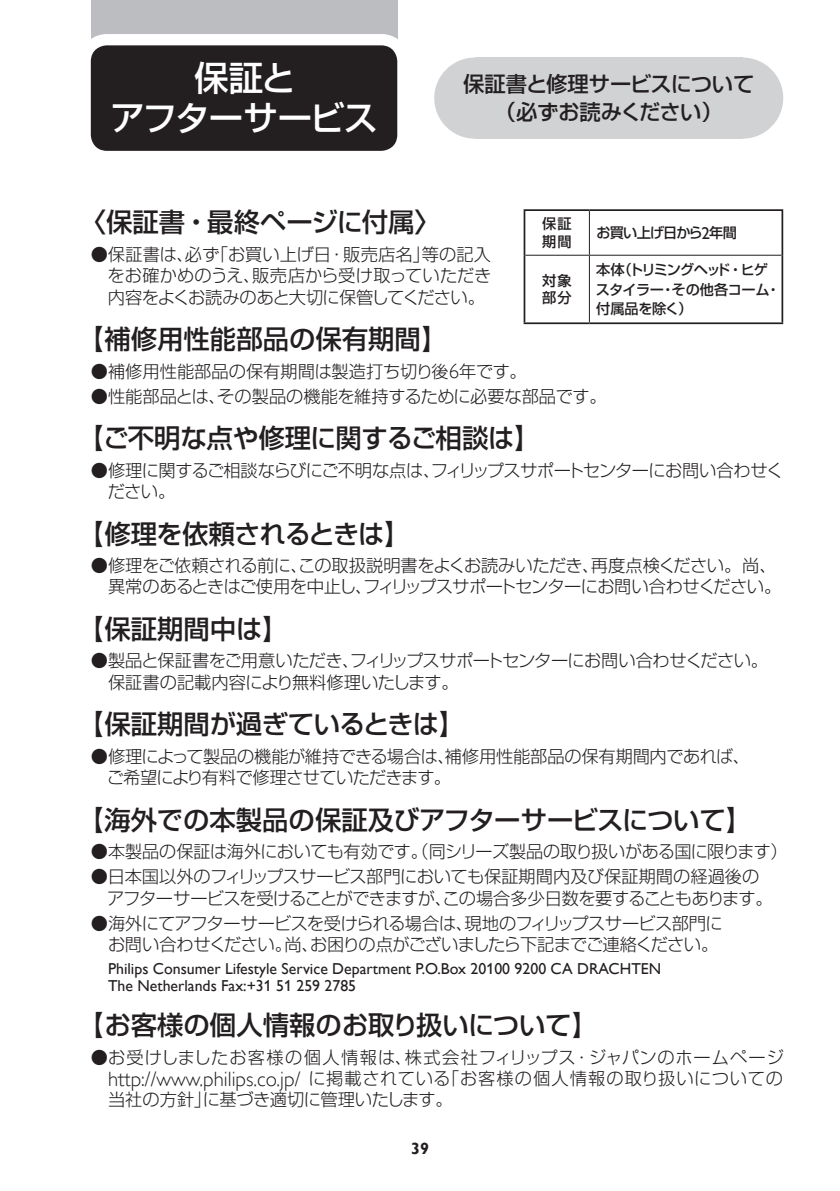
<style>
.page{position:relative;width:840px;height:1191px;background:#fff}
.page>*{position:absolute;margin:0;border:0;box-sizing:border-box;transform-origin:0 0}
.t1{font:500 34.4px/39.6px "Shin Go Pro";letter-spacing:-.04em;color:#fff;text-align:center}
.t2{font:500 26.4px "Shin Go Pro";letter-spacing:-.01em;color:#231f20}
.t3{font:500 26.4px "Shin Go Pro";letter-spacing:-.035em;color:#231f20}
.t4{font:500 21.2px/28.4px "Shin Go Pro";letter-spacing:-.015em;color:#231f20;text-align:center}
.t5{font:300 17.2px/21.2px "Shin Go Pro";letter-spacing:-.03em;color:#231f20}
.t6{font:300 17.2px "Shin Go Pro";letter-spacing:-.01em;color:#231f20}
.t7{font:300 17.2px "Shin Go Pro";color:#231f20}
.t8{font:700 16.4px "Gill Sans Alt One WGL";color:#231f20}
.t9{font:16px/17.2px "Gill Sans Alt One WGL";color:#231f20}
.t10{font:500 14px/17.2px "Shin Go Pro";letter-spacing:-.05em;color:#231f20}
.s1{font-family:"Gill Sans Alt One WGL Light";font-weight:400;font-size:20.8px}
.s2{font-family:"Gill Sans Alt One WGL";font-weight:400;font-size:17.2px}
</style>
<div class="page">
<div style="left:91px;top:0;width:306px;height:84px;background:#bcbdc0"></div>
<div style="left:85px;top:40px;width:318px;height:116px;background:#231f20;border-radius:22px"></div>
<div style="left:79px;top:34px;width:329px;height:128px;border:11px solid #fff;border-radius:22px"></div>
<hr style="left:523px;top:209px;width:66px;height:2px;background:#231f20">
<hr style="left:523px;top:211px;width:2px;height:44px;background:#231f20">
<hr style="left:589px;top:209px;width:193px;height:2px;background:#231f20">
<hr style="left:781px;top:211px;width:1px;height:44px;background:#231f20">
<hr style="left:523px;top:255px;width:2px;height:67px;background:#231f20">
<hr style="left:781px;top:255px;width:1px;height:67px;background:#231f20">
<hr style="left:588px;top:211px;width:1px;height:44px;background:#231f20">
<hr style="left:588px;top:256px;width:1px;height:66px;background:#231f20">
<hr style="left:523px;top:322px;width:66px;height:2px;background:#231f20">
<hr style="left:589px;top:322px;width:193px;height:2px;background:#231f20">
<hr style="left:525px;top:254px;width:64px;height:2px;background:#231f20">
<hr style="left:589px;top:254px;width:192px;height:2px;background:#231f20">
<div style="left:474px;top:58px;width:268px;height:81px;background:#d1d2d4"></div>
<div style="left:701px;top:58px;width:81px;height:81px;background:#d1d2d4;border-radius:50%"></div>
<div style="left:434px;top:58px;width:81px;height:81px;background:#d1d2d4;border-radius:50%"></div>
<h1 class="t1" style="left:110px;top:54px;width:269px">保証と<br>アフターサービス</h1>
<p class="t4" style="left:463px;top:67px;width:292px">保証書と修理サービスについて（必ずお読みください）</p>
<h2 class="t2" style="left:80px;top:201px;width:362px">〈保証書・最終ページに付属〉</h2>
<p class="t5" style="left:107px;top:242px;width:385px;text-align:justify;text-indent:-17px">●保証書は、必ず「お買い上げ日・販売店名」等の記入をお確かめのうえ、販売店から受け取っていただき内容をよくお読みのあと大切に保管してください。</p>
<h2 class="t2" style="left:78px;top:317px;width:371px">【補修用性能部品の保有期間】</h2>
<p class="t7" style="left:91px;top:357px;width:437px">●補修用性能部品の保有期間は製造打ち切り後<span class="s1">6</span>年です。</p>
<p class="t6" style="left:91px;top:382px;width:517px">●性能部品とは、その製品の機能を維持するために必要な部品です。</p>
<h2 class="t2" style="left:78px;top:417px;width:464px">【ご不明な点や修理に関するご相談は】</h2>
<p class="t5" style="left:108px;top:457px;width:676px;text-indent:-17px">●修理に関するご相談ならびにご不明な点は、フィリップスサポートセンターにお問い合わせください。</p>
<h2 class="t3" style="left:78px;top:512px;width:334px">【修理を依頼されるときは】</h2>
<p class="t5" style="left:91px;top:553px;width:691px;text-align:right">●修理をご依頼される前に、この取扱説明書をよくお読みいただき、再度点検ください。尚、異常のあるときはご使用を中止し、フィリップスサポートセンターにお問い合わせください。</p>
<h2 class="t2" style="left:78px;top:607px;width:212px">【保証期間中は】</h2>
<p class="t5" style="left:108px;top:648px;width:661px;text-indent:-17px">●製品と保証書をご用意いただき、フィリップスサポートセンターにお問い合わせください。保証書の記載内容により無料修理いたします。</p>
<h2 class="t2" style="left:78px;top:702px;width:389px">【保証期間が過ぎているときは】</h2>
<p class="t5" style="left:107px;top:743px;width:644px;text-indent:-16px">●修理によって製品の機能が維持できる場合は、補修用性能部品の保有期間内であれば、ご希望により有料で修理させていただきます。</p>
<h2 class="t2" style="left:78px;top:798px;width:675px">【海外での本製品の保証及びアフターサービスについて】</h2>
<p class="t5" style="left:91px;top:838px;width:698px">●本製品の保証は海外においても有効です。（同シリーズ製品の取り扱いがある国に限ります）</p>
<p class="t5" style="left:107px;top:864px;width:666px;text-indent:-16px">●日本国以外のフィリップスサービス部門においても保証期間内及び保証期間の経過後のアフターサービスを受けることができますが、この場合多少日数を要することもあります。</p>
<p class="t5" style="left:91px;top:910px;width:633px;text-align:right">●海外にてアフターサービスを受けられる場合は、現地のフィリップスサービス部門にお問い合わせください。尚、お困りの点がございましたら下記までご連絡ください。</p>
<p class="t9" style="left:108px;top:959px;width:554px">Philips Consumer Lifestyle Service Department P.O.Box 20100 9200 CA DRACHTEN<br>The Netherlands Fax:+31 51 259 2785</p>
<h2 class="t2" style="left:78px;top:1003px;width:522px">【お客様の個人情報のお取り扱いについて】</h2>
<p class="t5" style="left:108px;top:1044px;width:677px;text-align:justify;text-indent:-17px">●お受けしましたお客様の個人情報は、株式会社フィリップス・ジャパンのホームページ<span class="s1">http://www.philips.co.jp/</span> に掲載されている「お客様の個人情報の取り扱いについての当社の方針」に基づき適切に管理いたします。</p>
<p class="t10" style="left:541px;top:214px;width:31px">保証期間</p>
<p class="t10" style="left:596px;top:222px;width:142px">お買い上げ日から<span class="s2">2</span>年間</p>
<p class="t10" style="left:541px;top:270px;width:31px">対象部分</p>
<p class="t10" style="left:595px;top:259px;width:186px;line-height:19.2px">本体（トリミングヘッド・ヒゲスタイラー・その他各コーム・付属品を除く）</p>
<p class="t8" style="left:411px;top:1137px;width:19px">39</p>
</div>
